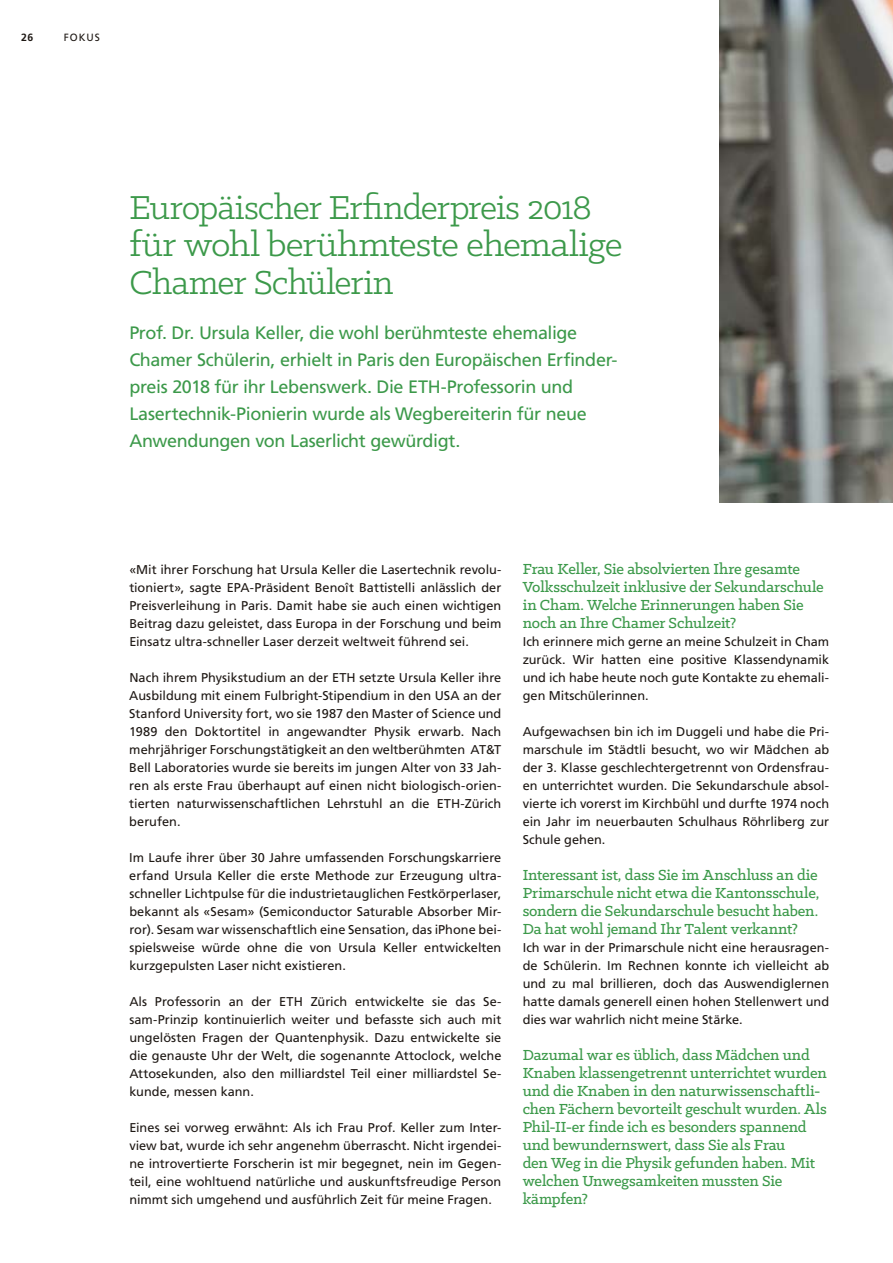
<style>
.page{position:relative;width:893px;height:1263px;background:#fff}
.page>*{position:absolute;margin:0;border:0;box-sizing:border-box;transform-origin:0 0}
.t1{font:37.5px/37.5px "Klinic Slab";letter-spacing:-.025em;color:#3c994a}
.t2{font:18px/27px "Frutiger LT Std";letter-spacing:-.02em;color:#3c994a}
.t3{font:500 16.5px/18px "Klinic Slab";letter-spacing:-.01em;color:#3c994a}
.t4{font:12.75px/18px "Frutiger LT Std";color:#1e1814;text-align:justify}
.t5{font:10.5px "Frutiger LT Std";color:#1e1814}
.t6{font:700 10.5px "Frutiger LT Std";color:#1e1814}
</style>
<div class="page">
<img style="left:719px;top:0;width:174px;height:502px">
<p class="t6" style="left:21px;top:32px;width:14px">26</p>
<p class="t5" style="left:64px;top:32px;width:30px">Fo kus</p>
<h1 class="t1" style="left:129px;top:188px;width:495px">Europäischer Erfinderpreis 2018 für wohl berühmteste ehemalige<br>Chamer Schülerin</h1>
<p class="t2" style="left:129px;top:319px;width:490px">Prof. Dr. Ursula Keller, die wohl berühmteste ehemalige Chamer Schülerin, erhielt in Paris den Europäischen Erfinder&shy;preis 2018 für ihr Lebenswerk. Die ETH-Professorin und Lasertechnik-Pionierin wurde als Wegbereiterin für neue Anwendungen von Laserlicht gewürdigt.</p>
<p class="t4" style="left:129px;top:561px;width:374px">«Mit ihrer Forschung hat Ursula Keller die Lasertechnik revolu&shy;tioniert», sagte E PA-Präsident Benoît Battistelli anlässlich der Preisverleihung in Paris. Damit habe sie auch einen wichtigen Beitrag dazu geleistet, dass Europa in der Forschung und beim Einsatz ultra-schneller Laser derzeit weltweit führend sei.</p>
<p class="t4" style="left:129px;top:669px;width:374px">Nach ihrem Physikstudium an der ETH setzte Ursula Keller ihre Ausbildung mit einem Fulbright-Stipendium in den USA an der Stanford University fort, wo sie 1987 den Master of Science und 1989 den Doktortitel in angewandter Physik erwarb. Nach mehrjähriger Forschungstätigkeit an den weltberühmten AT&amp;T Bell Laboratories wurde sie bereits im jungen Alter von 33 Jah&shy;ren als erste Frau überhaupt auf einen nicht biologisch-orien&shy;tierten naturwissenschaftlichen Lehrstuhl an die ETH-Zürich berufen.</p>
<p class="t4" style="left:129px;top:849px;width:374px">Im Laufe ihrer über 30 Jahre umfassenden Forschungskarriere erfand Ursula Keller die erste Methode zur Erzeugung ultra&shy;schneller Lichtpulse für die industrietauglichen Festkörperlaser, bekannt als «Sesam» (Semiconductor Saturable Absorber Mir&shy;ror). Sesam war wissenschaftlich eine Sensation, das iPhone bei&shy;spielsweise würde ohne die von Ursula Keller entwickelten kurzgepulsten Laser nicht existieren.</p>
<p class="t4" style="left:129px;top:993px;width:374px">Als Professorin an der ETH Zürich entwickelte sie das Se&shy;sam-Prinzip kontinuierlich weiter und befasste sich auch mit ungelösten Fragen der Quantenphysik. Dazu entwickelte sie die genauste Uhr der Welt, die sogenannte Attoclock, welche Attosekunden, also den milliardstel Teil einer milliardstel Se&shy;kunde, messen kann.</p>
<p class="t4" style="left:129px;top:1119px;width:374px">Eines sei vorweg erwähnt: Als ich Frau Prof. Keller zum Inter&shy;view bat, wurde ich sehr angenehm überrascht. Nicht irgendei&shy;ne introvertierte Forscherin ist mir begegnet, nein im Gegen&shy;teil, eine wohltuend natürliche und auskunftsfreudige Person nimmt sich umgehend und ausführlich Zeit für meine Fragen.</p>
<p class="t3" style="left:523px;top:559px;width:303px">Frau Keller, Sie absolvierten Ihre gesamte Volksschulzeit inklusive der Sekundarschule in Cham. Welche Erinnerungen haben Sie noch an Ihre Chamer Schulzeit?</p>
<p class="t4" style="left:523px;top:633px;width:308px">Ich erinnere mich gerne an meine Schulzeit in Cham zurück. Wir hatten eine positive Klassendynamik und ich habe heute noch gute Kontakte zu ehemali&shy;gen Mitschülerinnen.</p>
<p class="t4" style="left:523px;top:723px;width:308px">Aufgewachsen bin ich im Duggeli und habe die Pri&shy;marschule im Städtli besucht, wo wir Mädchen ab der 3. Klasse geschlechtergetrennt von Ordensfrau&shy;en unterrichtet wurden. Die Sekundarschule absol&shy;vierte ich vorerst im Kirchbühl und durfte 1974 noch ein Jahr im neuerbauten Schulhaus Röhrliberg zur Schule gehen.</p>
<p class="t3" style="left:523px;top:865px;width:298px;text-align:justify">Interessant ist, dass Sie im Anschluss an die Primarschule nicht etwa die Kantonsschule, sondern die Sekundarschule besucht haben.<br>Da hat wohl jemand Ihr Talent verkannt?</p>
<p class="t4" style="left:523px;top:939px;width:308px">Ich war in der Primarschule nicht eine herausragen&shy;de Schülerin. Im Rechnen konnte ich vielleicht ab und zu mal brillieren, doch das Auswendiglernen hatte damals generell einen hohen Stellenwert und dies war wahrlich nicht meine Stärke.</p>
<p class="t3" style="left:523px;top:1045px;width:306px">Dazumal war es üblich, dass Mädchen und Knaben klassengetrennt unterrichtet wurden und die Knaben in den naturwissenschaftli&shy;chen Fächern bevorteilt geschult wurden. Als Phil-II-er finde ich es besonders spannend und bewundernswert, dass Sie als Frau<br>den Weg in die Physik gefunden haben. Mit welchen Unwegsamkeiten mussten Sie kämpfen?</p>
</div>
